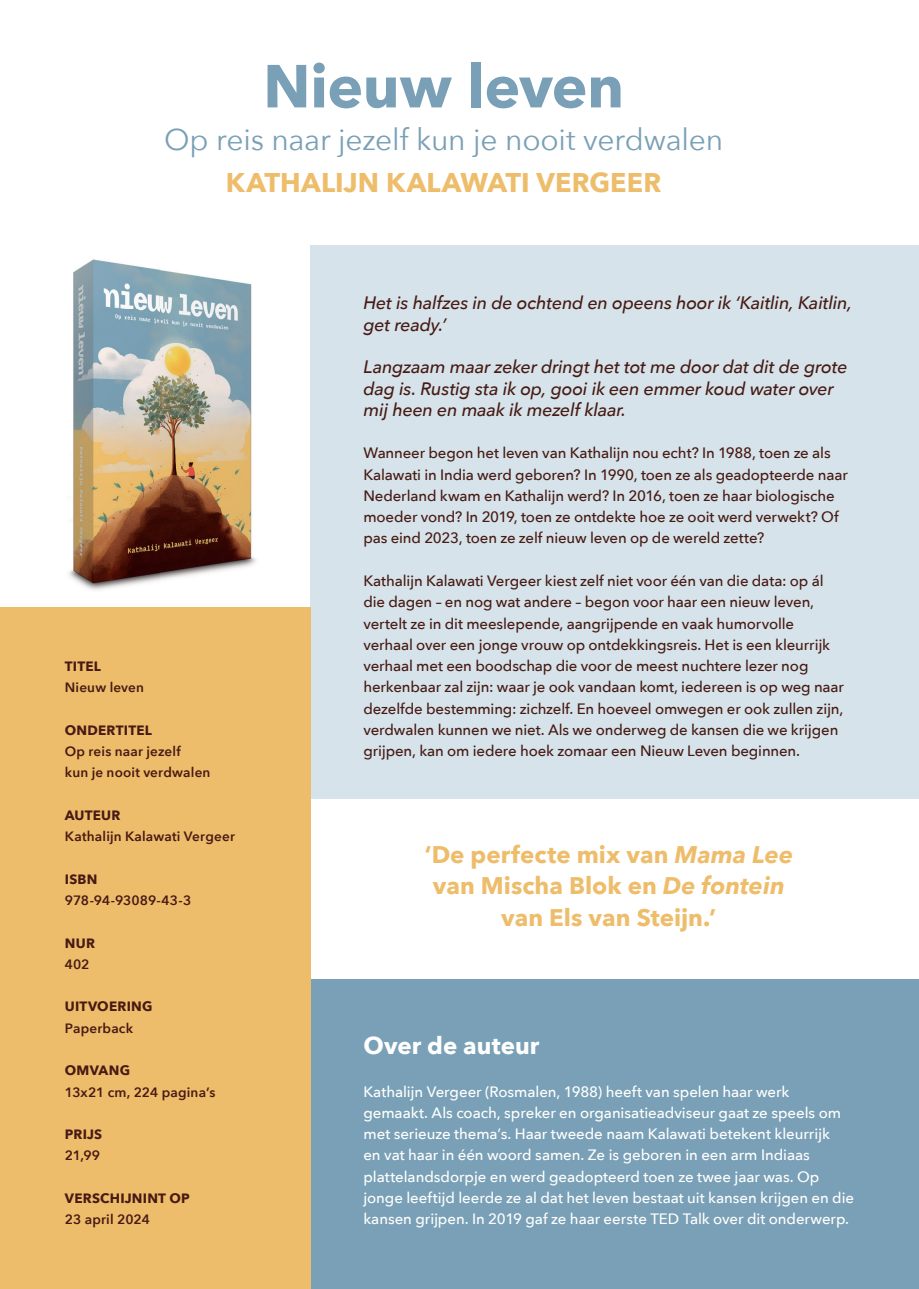
<style>
.page{position:relative;width:919px;height:1289px;background:#fff}
.page>*{position:absolute;margin:0;border:0;box-sizing:border-box;transform-origin:0 0}
.t1{font:700 60px "Avenir Next";letter-spacing:-.005em;color:#79a0b6}
.t2{font:30px "Avenir Next";letter-spacing:-.01em;color:#79a0b6}
.t3{font:700 27px "Avenir Next";letter-spacing:.005em;color:#eebd6b}
.t4{font:700 24px/32px "Avenir Next";color:#eebd6b;text-align:center}
.t5{font:700 24px "Avenir Next";color:#fff}
.t6{font:italic 500 18px/21.3px "Avenir Next";letter-spacing:-.015em;color:#471a13}
.t7{font:500 15px/21.3px "Avenir Next";letter-spacing:-.01em;color:#471a13}
.t8{font:500 15px/21.3px "Avenir Next";letter-spacing:-.005em;color:#fff}
.t9{font:600 13.5px/21.3px "Avenir Next";letter-spacing:.015em;color:#471a13}
.t10{font:700 13.5px "Avenir Next";letter-spacing:.015em;color:#471a13}
.s1{font-style:italic}
</style>
<div class="page">
<div style="left:310px;top:246px;width:608px;height:552px;background:#d6e3ea"></div>
<div style="left:310px;top:979px;width:608px;height:309px;background:#79a0b6"></div>
<div style="left:0;top:607px;width:310px;height:681px;background:#eebd6b"></div>
<img style="left:69px;top:259px;width:187px;height:331px">
<img style="left:310px;top:246px;width:1px;height:386px">
<h1 class="t1" style="left:263px;top:34px;width:362px">Nieuw leven</h1>
<h2 class="t2" style="left:164px;top:114px;width:560px">Op reis naar jezelf kun je nooit verdwalen</h2>
<h3 class="t3" style="left:226px;top:160px;width:437px">KATHALĲN KALAWATI VERGEER</h3>
<p class="t10" style="left:65px;top:654px;width:38px">TITEL</p>
<p class="t9" style="left:65px;top:676px;width:81px">Nieuw leven</p>
<p class="t10" style="left:65px;top:718px;width:89px">ONDERTITEL</p>
<p class="t9" style="left:65px;top:740px;width:147px">Op reis naar jezelf<br>kun je nooit verdwalen</p>
<p class="t10" style="left:65px;top:803px;width:57px">AUTEUR</p>
<p class="t9" style="left:65px;top:825px;width:172px">Kathalĳn Kalawati Vergeer</p>
<p class="t10" style="left:65px;top:867px;width:34px">ISBN</p>
<p class="t9" style="left:65px;top:889px;width:128px">978-94-93089-43-3</p>
<p class="t10" style="left:65px;top:931px;width:32px">NUR</p>
<p class="t9" style="left:65px;top:953px;width:26px">402</p>
<p class="t10" style="left:65px;top:995px;width:89px">UITVOERING</p>
<p class="t9" style="left:65px;top:1017px;width:70px">Paperback</p>
<p class="t10" style="left:65px;top:1058px;width:67px">OMVANG</p>
<p class="t9" style="left:65px;top:1080px;width:152px">13x21 cm, 224 pagina’s</p>
<p class="t10" style="left:65px;top:1122px;width:39px">PRĲS</p>
<p class="t9" style="left:65px;top:1144px;width:37px">21,99</p>
<p class="t10" style="left:65px;top:1186px;width:126px">VERSCHĲNINT OP</p>
<p class="t9" style="left:65px;top:1208px;width:87px">23 april 2024</p>
<p class="t6" style="left:363px;top:292px;width:490px">Het is halfzes in de ochtend en opeens hoor ik ‘Kaitlin, Kaitlin, get ready.’</p>
<p class="t6" style="left:363px;top:356px;width:485px">Langzaam maar zeker dringt het tot me door dat dit de grote dag is. Rustig sta ik op, gooi ik een emmer koud water over mĳ heen en maak ik mezelf klaar.</p>
<p class="t7" style="left:363px;top:442px;width:486px">Wanneer begon het leven van Kathalĳn nou echt? In 1988, toen ze als Kalawati in India werd geboren? In 1990, toen ze als geadopteerde naar Nederland kwam en Kathalĳn werd? In 2016, toen ze haar biologische moeder vond? In 2019, toen ze ontdekte hoe ze ooit werd verwekt? Of pas eind 2023, toen ze zelf nieuw leven op de wereld zette?</p>
<p class="t7" style="left:363px;top:569px;width:482px">Kathalĳn Kalawati Vergeer kiest zelf niet voor één van die data: op ál die dagen – en nog wat andere – begon voor haar een nieuw leven, vertelt ze in dit meeslepende, aangrĳpende en vaak humorvolle verhaal over een jonge vrouw op ontdekkingsreis. Het is een kleurrĳk verhaal met een boodschap die voor de meest nuchtere lezer nog herkenbaar zal zĳn: waar je ook vandaan komt, iedereen is op weg naar dezelfde bestemming: zichzelf. En hoeveel omwegen er ook zullen zĳn, verdwalen kunnen we niet. Als we onderweg de kansen die we krĳgen grĳpen, kan om iedere hoek zomaar een Nieuw Leven beginnen.</p>
<h3 class="t4" style="left:424px;top:837px;width:370px">‘De perfecte mix van <span class="s1">Mama Lee </span>van Mischa Blok en <span class="s1">De fontein </span>van Els van Steĳn.’</h3>
<h3 class="t5" style="left:363px;top:1024px;width:177px">Over de auteur</h3>
<p class="t8" style="left:363px;top:1080px;width:492px">Kathalĳn Vergeer (Rosmalen, 1988) heeft van spelen haar werk gemaakt. Als coach, spreker en organisatieadviseur gaat ze speels om met serieuze thema’s. Haar tweede naam Kalawati betekent kleurrĳk<br>en vat haar in één woord samen. Ze is geboren in een arm Indiaas plattelandsdorpje en werd geadopteerd toen ze twee jaar was. Op jonge leeftĳd leerde ze al dat het leven bestaat uit kansen krĳgen en die kansen grĳpen. In 2019 gaf ze haar eerste TED Talk over dit onderwerp.</p>
</div>
